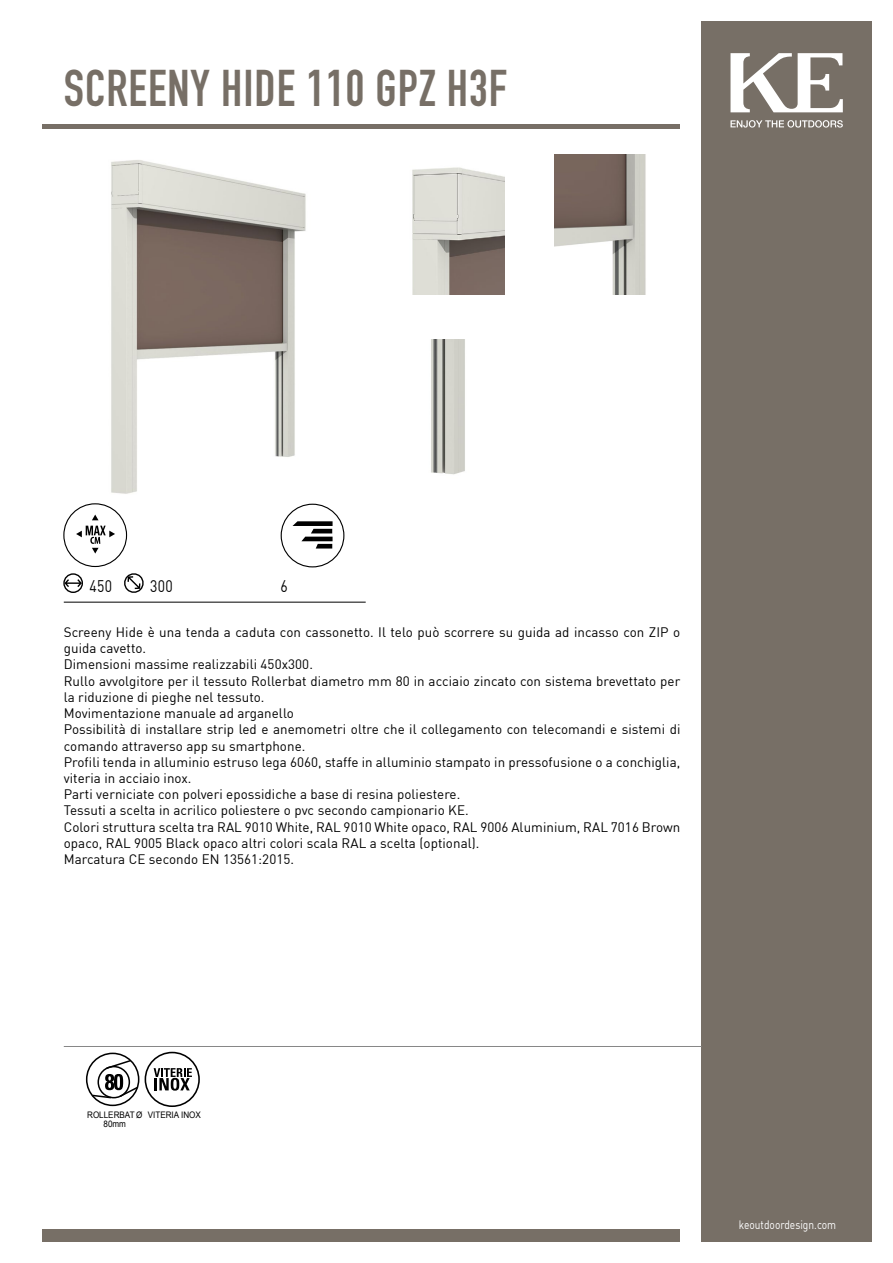
<style>
.page{position:relative;width:893px;height:1263px;background:#fff}
.page>*{position:absolute;margin:0;border:0;box-sizing:border-box;transform-origin:0 0}
.t1{font:50.85px "DIN Engschrift Std";letter-spacing:.02em;color:#776f66}
.t2{font:16.5px "DIN";letter-spacing:.02em;color:#000;scale:.85 1}
.t3{font:13.5px/16.2px "DIN";letter-spacing:.005em;color:#000}
.t4{font:12px "DIN";color:#fff;scale:.85 1}
.t5{font:9px/9px "Arial";color:#000;text-align:center;scale:.9 1}
</style>
<div class="page">
<div style="left:43px;top:1229px;width:637px;height:13px;background:#776f66"></div>
<div style="left:702px;top:21px;width:170px;height:1221px;background:#776f66"></div>
<svg style="left:730px;top:53px;width:113px;height:59px"></svg>
<svg style="left:730px;top:120px;width:113px;height:8px"></svg>
<img style="left:111px;top:160px;width:195px;height:334px">
<img style="left:412px;top:167px;width:92px;height:127px">
<img style="left:431px;top:340px;width:34px;height:135px">
<img style="left:554px;top:154px;width:92px;height:140px">
<hr style="left:43px;top:125px;width:637px;height:4px;background:#776f66">
<hr style="left:64px;top:602px;width:302px;height:1px;background:#000">
<svg style="left:64px;top:574px;width:18px;height:18px"></svg>
<div style="left:63px;top:573px;width:20px;height:20px;border:1px solid #000;border-radius:50%"></div>
<svg style="left:64px;top:579px;width:18px;height:8px"></svg>
<svg style="left:92px;top:515px;width:7px;height:5px"></svg>
<svg style="left:76px;top:526px;width:39px;height:27px"></svg>
<div style="left:63px;top:503px;width:64px;height:64px;border:1px solid #000;border-radius:50%"></div>
<svg style="left:124px;top:573px;width:20px;height:20px"></svg>
<div style="left:281px;top:504px;width:63px;height:63px;border:1px solid #000;border-radius:50%"></div>
<svg style="left:293px;top:521px;width:40px;height:27px"></svg>
<hr style="left:64px;top:1046px;width:638px;height:1px;background:#878787">
<svg style="left:87px;top:1053px;width:51px;height:52px"></svg>
<div style="left:86px;top:1052px;width:53px;height:54px;border:2px solid #000;border-radius:50%"></div>
<svg style="left:91px;top:1059px;width:48px;height:40px"></svg>
<div style="left:145px;top:1052px;width:55px;height:55px;border:2px solid #000;border-radius:50%"></div>
<svg style="left:154px;top:1068px;width:38px;height:23px"></svg>
<p class="t1" style="left:64px;top:58px;width:445px">SCREENY HIDE 110 GPZ H3F</p>
<p class="t2" style="left:90px;top:576px;width:28px">450</p>
<p class="t2" style="left:150px;top:576px;width:28px">300</p>
<p class="t2" style="left:281px;top:576px;width:10px">6</p>
<p class="t3" style="left:64px;top:624px;width:618px">Screeny Hide è una tenda a caduta con cassonetto. Il telo può scorrere su guida ad incasso con ZIP o guida cavetto.</p>
<p class="t3" style="left:64px;top:656px;width:251px">Dimensioni massime realizzabili 450x300.</p>
<p class="t3" style="left:64px;top:672px;width:618px">Rullo avvolgitore per il tessuto Rollerbat diametro mm 80 in acciaio zincato con sistema brevettato per la riduzione di pieghe nel tessuto.</p>
<p class="t3" style="left:64px;top:705px;width:232px">Movimentazione manuale ad arganello</p>
<p class="t3" style="left:64px;top:721px;width:618px">Possibilità di installare strip led e anemometri oltre che il collegamento con telecomandi e sistemi di comando attraverso app su smartphone.</p>
<p class="t3" style="left:64px;top:753px;width:618px">Profili tenda in alluminio estruso lega 6060, staffe in alluminio stampato in pressofusione o a conchiglia, viteria in acciaio inox.</p>
<p class="t3" style="left:64px;top:786px;width:398px">Parti verniciate con polveri epossidiche a base di resina poliestere.</p>
<p class="t3" style="left:64px;top:802px;width:406px">Tessuti a scelta in acrilico poliestere o pvc secondo campionario KE.</p>
<p class="t3" style="left:64px;top:818px;width:618px">Colori struttura scelta tra RAL 9010 White, RAL 9010 White opaco, RAL 9006 Aluminium, RAL 7016 Brown opaco, RAL 9005 Black opaco altri colori scala RAL a scelta (optional).</p>
<p class="t3" style="left:64px;top:851px;width:232px">Marcatura CE secondo EN 13561:2015.</p>
<p class="t5" style="left:87px;top:1110px;width:63px">ROLLERBAT Ø<br>80mm</p>
<p class="t5" style="left:148px;top:1110px;width:61px">VITERIA INOX</p>
<p class="t4" style="left:739px;top:1217px;width:116px">keoutdoordesign.com</p>
</div>
